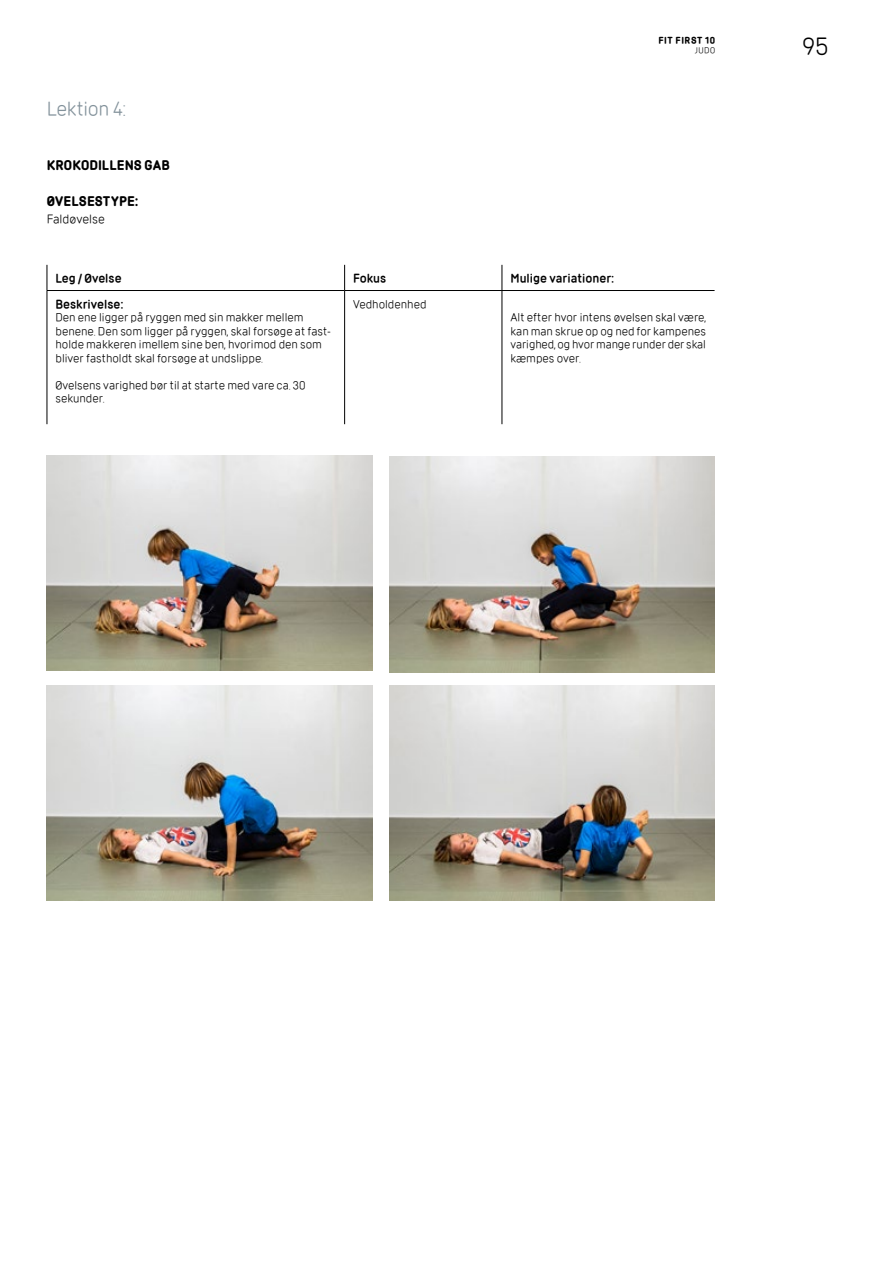
<style>
.page{position:relative;width:893px;height:1263px;background:#fff}
.page>*{position:absolute;margin:0;border:0;box-sizing:border-box;transform-origin:0 0}
.t1{font:24px "DIF";color:#000}
.t2{font:19.5px "DIF";letter-spacing:-.015em;color:#83929b}
.t3{font:12.3px "DIF";color:#000}
.t4{font:700 12px "DIF";letter-spacing:.015em;color:#000}
.t5{font:11.55px/13.5px "DIF";color:#000}
.t6{font:600 11.55px "DIF";color:#000}
.t7{font:700 8.4px "DIF";letter-spacing:.07em;color:#000}
.t8{font:8.4px "DIF";color:#000}
</style>
<div class="page">
<svg style="left:47px;top:265px;width:1px;height:25px"></svg>
<svg style="left:344px;top:265px;width:1px;height:25px"></svg>
<svg style="left:502px;top:265px;width:1px;height:25px"></svg>
<hr style="left:47px;top:290px;width:298px;height:1px;background:#000">
<hr style="left:47px;top:291px;width:1px;height:133px;background:#000">
<hr style="left:345px;top:290px;width:157px;height:1px;background:#000">
<hr style="left:344px;top:291px;width:1px;height:133px;background:#000">
<hr style="left:502px;top:290px;width:213px;height:1px;background:#000">
<hr style="left:502px;top:291px;width:1px;height:133px;background:#000">
<img style="left:47px;top:455px;width:325px;height:215px">
<img style="left:389px;top:457px;width:326px;height:215px">
<img style="left:47px;top:685px;width:325px;height:216px">
<img style="left:389px;top:685px;width:326px;height:216px">
<h2 class="t2" style="left:47px;top:97px;width:81px">Lektion 4:</h2>
<p class="t4" style="left:47px;top:157px;width:125px">KROKODILLENS GAB</p>
<p class="t4" style="left:47px;top:193px;width:93px">ØVELSESTYPE:</p>
<p class="t3" style="left:47px;top:212px;width:60px">Faldøvelse</p>
<p class="t7" style="left:658px;top:35px;width:58px">FIT FIRST 10</p>
<p class="t8" style="left:695px;top:45px;width:22px">JUDO</p>
<p class="t6" style="left:55px;top:271px;width:68px">Leg / Øvelse</p>
<p class="t6" style="left:353px;top:271px;width:35px">Fokus</p>
<p class="t6" style="left:510px;top:271px;width:105px">Mulige variationer:</p>
<p class="t6" style="left:55px;top:297px;width:70px">Beskrivelse:</p>
<p class="t5" style="left:55px;top:311px;width:277px">Den ene ligger på ryggen med sin makker mellem benene. Den som ligger på ryggen, skal forsøge at fast&shy;holde makkeren imellem sine ben, hvorimod den som bliver fastholdt skal forsøge at undslippe.</p>
<p class="t5" style="left:55px;top:378px;width:252px">Øvelsens varighed bør til at starte med vare ca. 30 sekunder.</p>
<p class="t5" style="left:353px;top:297px;width:75px">Vedholdenhed</p>
<p class="t5" style="left:510px;top:311px;width:197px;text-align:justify">Alt efter hvor intens øvelsen skal være, kan man skrue op og ned for kampenes varighed, og hvor mange runder der skal kæmpes over.</p>
<h1 class="t1" style="left:802px;top:32px;width:28px">95</h1>
</div>
